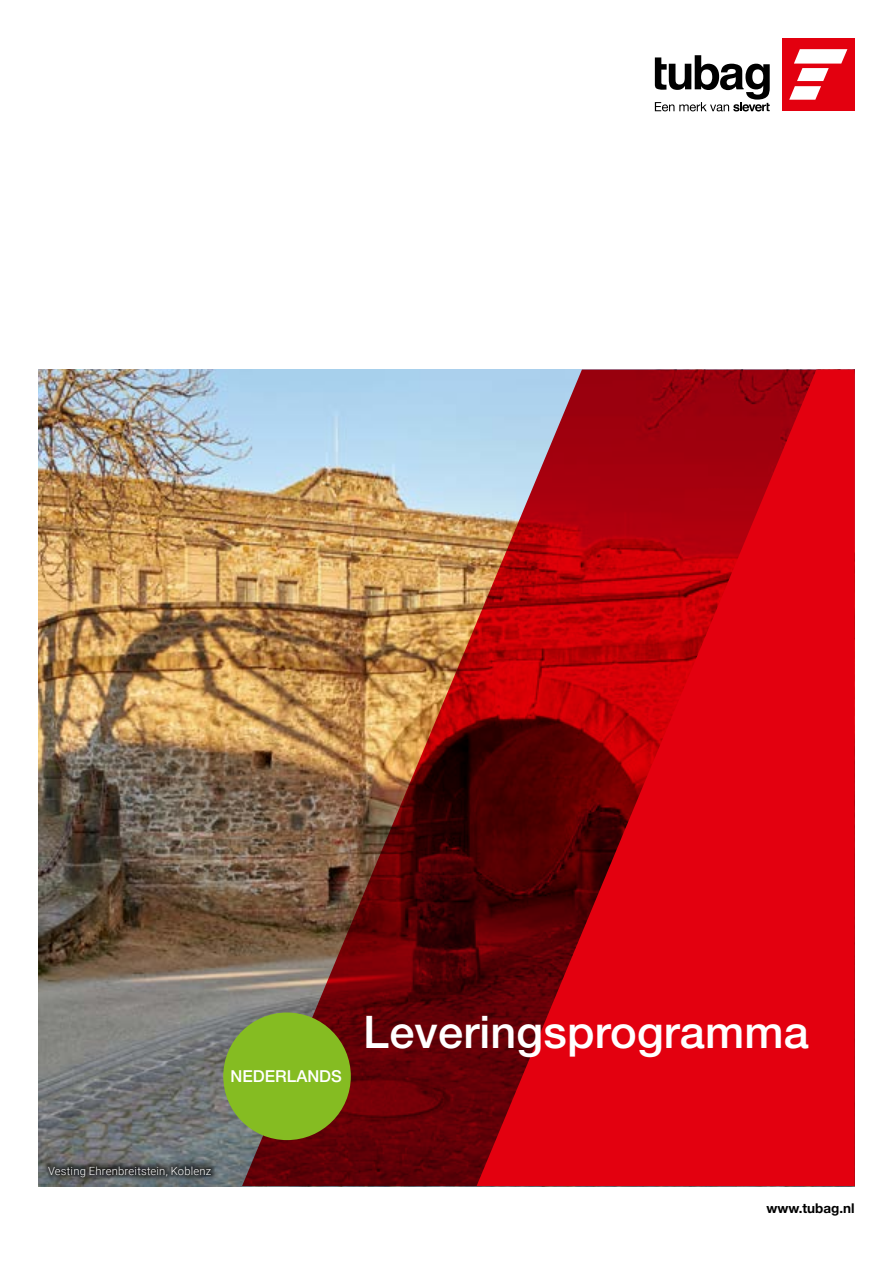
<style>
.page{position:relative;width:893px;height:1263px;background:#fff}
.page>*{position:absolute;margin:0;border:0;box-sizing:border-box;transform-origin:0 0}
.CB_AF_tubag-LP-Headl{font:500 45px "Helvetica Neue LT Pro";letter-spacing:.005em;color:#fff}
.t1{font:500 16.5px "Helvetica Neue LT Pro";color:#fff}
.CB_AF_tubag-LP-WWW{font:700 13.5px "Helvetica Neue LT Pro";color:#000}
.CB_AF_tubag-LP-Ref{font:300 11.25px "Roboto";letter-spacing:.02em;color:#fff}
</style>
<div class="page">
<img style="left:38px;top:369px;width:204px;height:817px">
<img style="left:242px;top:369px;width:235px;height:817px">
<svg style="left:477px;top:369px;width:378px;height:817px;background:#c00914"></svg>
<div style="left:782px;top:38px;width:73px;height:73px;background:#e3000f"></div>
<svg style="left:789px;top:49px;width:58px;height:51px"></svg>
<svg style="left:655px;top:55px;width:115px;height:56px"></svg>
<div style="left:223px;top:1012px;width:128px;height:128px;background:#85bc22;border-radius:50%"></div>
<svg style="left:38px;top:1155px;width:184px;height:32px;background:#6a7073"></svg>
<div style="left:44px;top:1162px;width:171px;height:18px;background:#000;opacity:.5"></div>
<h2 class="t1" style="left:231px;top:1066px;width:113px">NEDERLANDS</h2>
<p class="CB_AF_tubag-LP-Headl" style="left:363px;top:1005px;width:447px">Leveringsprogramma</p>
<p class="CB_AF_tubag-LP-Ref" style="left:48px;top:1163px;width:165px">Vesting Ehrenbreitstein, Koblenz</p>
<p class="CB_AF_tubag-LP-WWW" style="left:766px;top:1200px;width:90px">www.tubag.nl</p>
</div>
